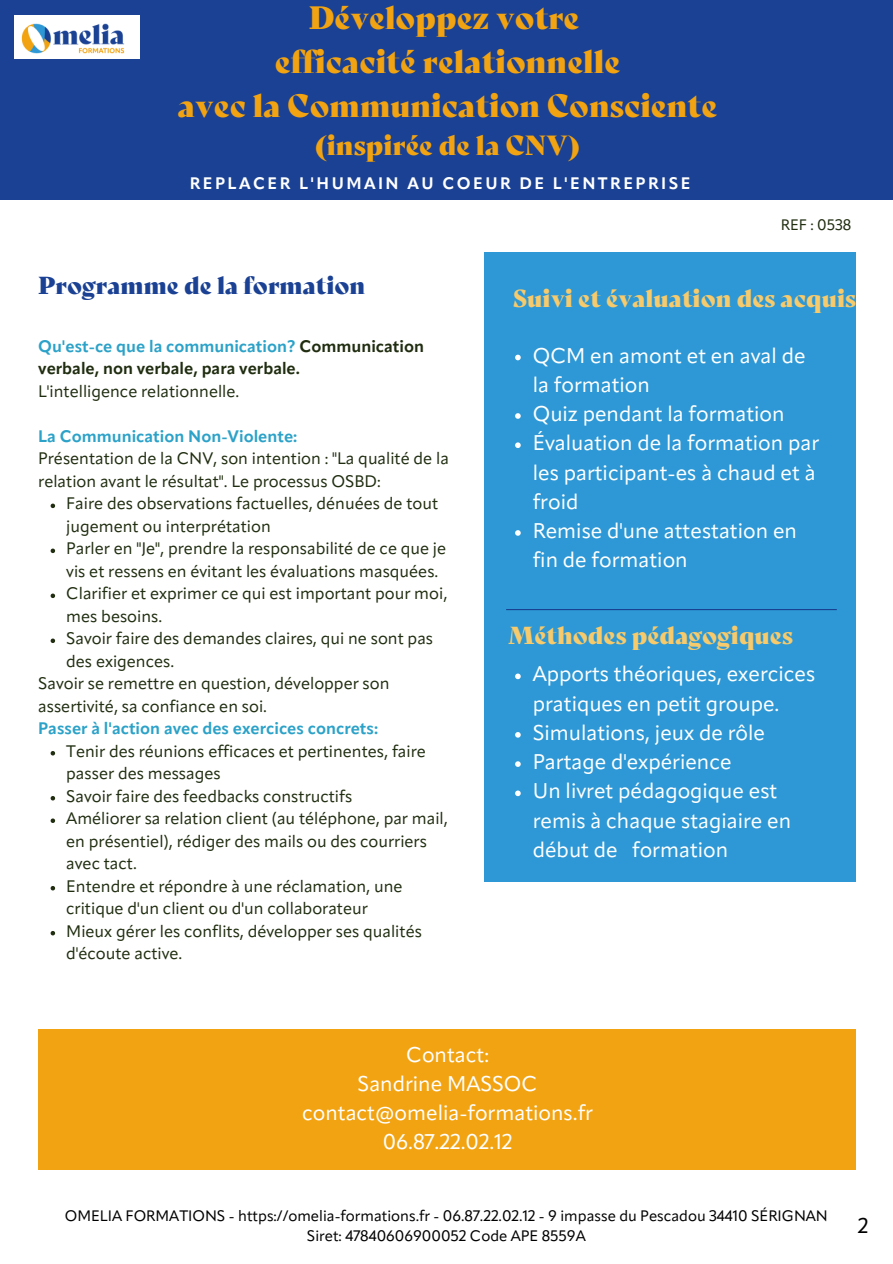
<style>
.page{position:relative;width:893px;height:1264px;background:#fff}
.page>*{position:absolute;margin:0;border:0;box-sizing:border-box;transform-origin:0 0}
.t1{font:31.5px/43.8px "Bely Display W00";color:#f2a311;text-align:center}
.t2{font:27px "Bely Display W00";color:#f2a311}
.t3{font:24px "Bely Display W00";color:#f7ca6c}
.t4{font:24px "Bely Display W00";color:#1a4193}
.t5{font:21px/29.2px "Apparat";color:#fff}
.t6{font:21px "Apparat";color:#000}
.t7{font:16.5px/22.5px "Apparat";color:#202d10}
.t8{font:700 16.5px/22.5px "Apparat";color:#202d10}
.t9{font:700 16.5px "Apparat";color:#2ca2c8}
.t10{font:700 16.5px "Apparat";letter-spacing:.15em;color:#fff}
.t11{font:15px/20.2px "Apparat";color:#000;text-align:center}
.t12{font:15px "Apparat";color:#202d10}
.s1{color:#2ca2c8}
</style>
<div class="page">
<div style="left:0;top:0;width:892px;height:199px;background:#1a4193"></div>
<div style="left:38px;top:1029px;width:817px;height:140px;background:#f2a311"></div>
<div style="left:14px;top:15px;width:126px;height:44px;background:#fff"></div>
<img style="left:21px;top:23px;width:104px;height:31px">
<div style="left:484px;top:252px;width:371px;height:630px;background:#2d98d5"></div>
<svg style="left:515px;top:355px;width:5px;height:5px"></svg>
<svg style="left:515px;top:413px;width:5px;height:6px"></svg>
<svg style="left:515px;top:442px;width:5px;height:6px"></svg>
<svg style="left:515px;top:530px;width:5px;height:6px"></svg>
<svg style="left:515px;top:673px;width:5px;height:6px"></svg>
<svg style="left:515px;top:732px;width:5px;height:5px"></svg>
<svg style="left:515px;top:761px;width:5px;height:6px"></svg>
<svg style="left:515px;top:790px;width:5px;height:6px"></svg>
<hr style="left:506px;top:609px;width:330px;height:1px;background:#1a4193">
<svg style="left:51px;top:503px;width:4px;height:5px"></svg>
<svg style="left:51px;top:548px;width:4px;height:5px"></svg>
<svg style="left:51px;top:593px;width:4px;height:5px"></svg>
<svg style="left:51px;top:638px;width:4px;height:5px"></svg>
<svg style="left:51px;top:751px;width:4px;height:4px"></svg>
<svg style="left:51px;top:796px;width:4px;height:4px"></svg>
<svg style="left:51px;top:818px;width:4px;height:5px"></svg>
<svg style="left:51px;top:886px;width:4px;height:4px"></svg>
<svg style="left:51px;top:931px;width:4px;height:4px"></svg>
<h1 class="t1" style="left:178px;top:-7px;width:540px">Développez votre<br>efficacité relationnelle<br>avec la Communication Consciente</h1>
<h2 class="t2" style="left:315px;top:124px;width:267px">(inspirée de la CNV)</h2>
<p class="t10" style="left:190px;top:177px;width:502px">REPLACER L'HUMAIN AU COEUR DE L'ENTREPRISE</p>
<p class="t12" style="left:780px;top:218px;width:72px">REF : 0538</p>
<h3 class="t4" style="left:38px;top:265px;width:328px">Programme de la formation</h3>
<p class="t8" style="left:38px;top:336px;width:387px"><span class="s1">Qu'est-ce que la communication?</span> Communication verbale, non verbale, para verbale.</p>
<p class="t7" style="left:38px;top:381px;width:203px">L'intelligence relationnelle.</p>
<p class="t9" style="left:38px;top:429px;width:261px">La Communication Non-Violente:</p>
<p class="t7" style="left:38px;top:448px;width:412px">Présentation de la CNV, son intention : "La qualité de la relation avant le résultat". Le processus OSBD:</p>
<p class="t7" style="left:66px;top:493px;width:382px">Faire des observations factuelles, dénuées de tout jugement ou interprétation<br>Parler en "Je", prendre la responsabilité de ce que je vis et ressens en évitant les évaluations masquées.<br>Clarifier et exprimer ce qui est important pour moi, mes besoins.<br>Savoir faire des demandes claires, qui ne sont pas des exigences.</p>
<p class="t7" style="left:38px;top:673px;width:353px">Savoir se remettre en question, développer son assertivité, sa confiance en soi.</p>
<p class="t9" style="left:38px;top:721px;width:341px">Passer à l'action avec des exercices concrets:</p>
<p class="t7" style="left:66px;top:741px;width:383px">Tenir des réunions efficaces et pertinentes, faire passer des messages<br>Savoir faire des feedbacks constructifs<br>Améliorer sa relation client (au téléphone, par mail, en présentiel), rédiger des mails ou des courriers avec tact.<br>Entendre et répondre à une réclamation, une critique d'un client ou d'un collaborateur<br>Mieux gérer les conflits, développer ses qualités d'écoute active.</p>
<h3 class="t3" style="left:513px;top:279px;width:344px">Suivi et évaluation des acquis</h3>
<p class="t5" style="left:532px;top:342px;width:288px">QCM en amont et en aval de la formation<br>Quiz pendant la formation<br>Évaluation de la formation par les participant-es à chaud et à froid<br>Remise d'une attestation en fin de formation</p>
<h3 class="t3" style="left:508px;top:616px;width:286px">Méthodes pédagogiques</h3>
<p class="t5" style="left:532px;top:661px;width:284px">Apports théoriques, exercices pratiques en petit groupe.<br>Simulations, jeux de rôle<br>Partage d'expérience<br>Un livret pédagogique est remis à chaque stagiaire en début de formation</p>
<p class="t5" style="left:302px;top:1041px;width:292px;text-align:center">Contact:<br>Sandrine MASSOC contact@omelia-formations.fr<br>06.87.22.02.12</p>
<p class="t11" style="left:65px;top:1206px;width:764px">OMELIA FORMATIONS - https://omelia-formations.fr - 06.87.22.02.12 - 9 impasse du Pescadou 34410 SÉRIGNAN<br>Siret: 47840606900052 Code APE 8559A</p>
<p class="t6" style="left:857px;top:1216px;width:12px">2</p>
</div>
